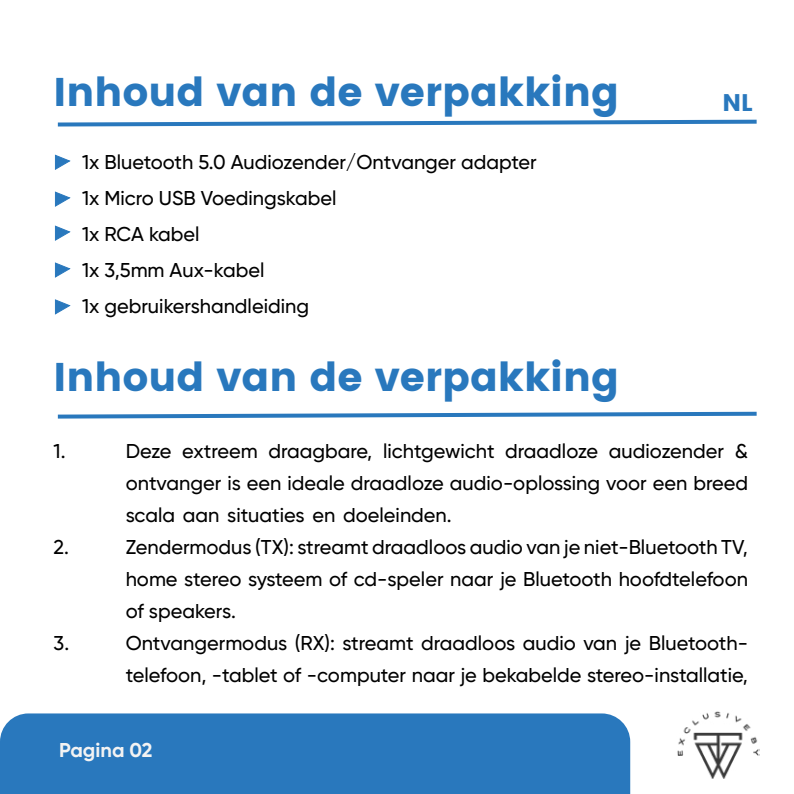
<style>
.page{position:relative;width:794px;height:794px;background:#fff}
.page>*{position:absolute;margin:0;border:0;box-sizing:border-box;transform-origin:0 0}
.t1{font:700 40px "Poppins";color:#2978bd}
.t2{font:700 24px "Poppins";color:#2978bd}
.t3{font:500 20px/32px "Gilroy";color:#000}
.t4{font:700 20px "Gilroy";color:#f3f3f3}
</style>
<div class="page">
<svg style="left:57px;top:119px;width:700px;height:8px"></svg>
<div style="left:0;top:713px;width:630px;height:81px;background:#2978bd"></div>
<img style="left:677px;top:711px;width:82px;height:67px">
<svg style="left:54px;top:154px;width:17px;height:16px"></svg>
<svg style="left:54px;top:191px;width:17px;height:16px"></svg>
<svg style="left:54px;top:225px;width:17px;height:16px"></svg>
<svg style="left:54px;top:262px;width:17px;height:16px"></svg>
<svg style="left:54px;top:299px;width:17px;height:16px"></svg>
<svg style="left:57px;top:411px;width:700px;height:8px"></svg>
<h1 class="t1" style="left:54px;top:68px;width:567px">Inhoud van de verpakking</h1>
<p class="t3" style="left:82px;top:143px;width:456px;line-height:36px">1x Bluetooth 5.0 Audiozender/Ontvanger adapter<br>1x Micro USB Voedingskabel<br>1x RCA kabel<br>1x 3,5mm Aux-kabel<br>1x gebruikershandleiding</p>
<h1 class="t1" style="left:54px;top:354px;width:567px">Inhoud van de verpakking</h1>
<p class="t2" style="left:722px;top:89px;width:32px">NL</p>
<p class="t3" style="left:54px;top:434px;width:13px">1.</p>
<p class="t3" style="left:126px;top:434px;width:624px;text-align:justify">Deze extreem draagbare, lichtgewicht draadloze audiozender &amp; ontvanger is een ideale draadloze audio-oplossing voor een breed scala aan situaties en doeleinden.</p>
<p class="t3" style="left:54px;top:530px;width:17px">2.</p>
<p class="t3" style="left:126px;top:530px;width:624px;text-align:justify">Zendermodus (TX): streamt draadloos audio van je niet-Bluetooth TV, home stereo systeem of cd-speler naar je Bluetooth hoofdtelefoon of speakers.</p>
<p class="t3" style="left:54px;top:626px;width:17px">3.</p>
<p class="t3" style="left:126px;top:626px;width:624px">Ontvangermodus (RX): streamt draadloos audio van je Bluetooth&shy;telefoon, -tablet of -computer naar je bekabelde stereo-installatie,</p>
<p class="t4" style="left:59px;top:737px;width:95px">Pagina 02</p>
</div>
